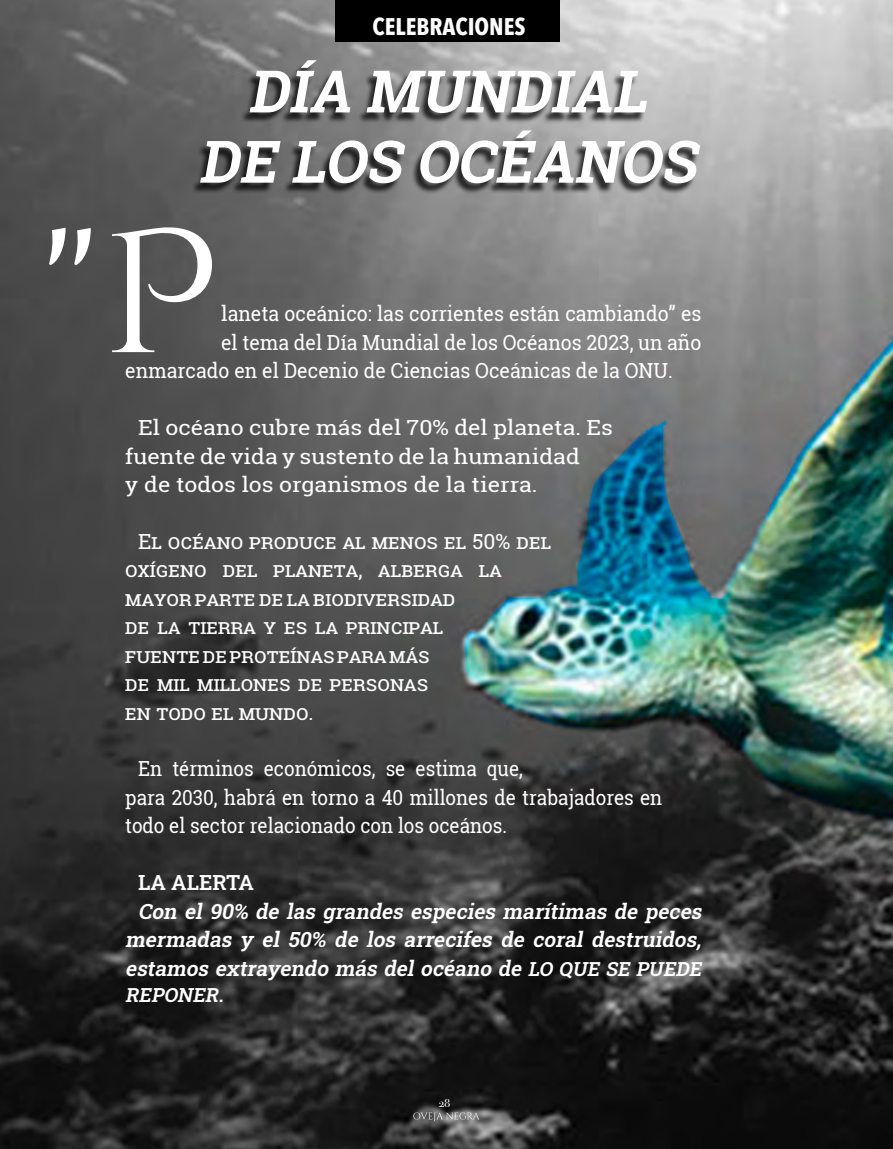
<style>
.page{position:relative;width:893px;height:1149px;background:#fff}
.page>*{position:absolute;margin:0;border:0;box-sizing:border-box;transform-origin:0 0}
.t1{font:174px "Cinzel Decorative";color:#fff;scale:1.12 1}
.t2{font:italic 700 58.5px/70.2px "Roboto Slab";color:#fff;text-align:center}
.t3{font:700 24px "Avenir Next Condensed";color:#fff}
.t4{font:20.85px/28.3px "Roboto Slab";color:#fff}
.t5{font:italic 600 20.85px/28.3px "Roboto Slab";color:#fff;text-align:justify}
.t6{font:20.85px/28.3px "Roboto Slab";color:#fff;scale:.91 1}
.t7{font:20.85px/28.3px "Roboto Slab";color:#fff;scale:1.11 1}
.t8{font:20.85px "Roboto Slab";color:#fff;scale:.94 1}
.t9{font:600 20.85px "Roboto Slab";color:#fff}
.t10{font:italic 600 19.35px "Roboto Slab";color:#fff}
.t11{font:12px "Bodoni Svty Two SCITCTT";color:#fff}
.s1{font-size:19.35px}
</style>
<div class="page">
<img style="left:0;top:0;width:893px;height:1148px">
<svg style="left:413px;top:1111px;width:67px;height:9px"></svg>
<div style="left:338px;top:0;width:222px;height:41px;background:#000"></div>
<div style="left:191px;top:63px;width:508px;height:131px;background:#000;opacity:.75"></div>
<p class="t3" style="left:373px;top:12px;width:155px">CELEBRACIONES</p>
<h2 class="t2" style="left:198px;top:55px;width:513px">DÍA MUNDIAL<br>DE LOS OCÉANOS</h2>
<h1 class="t1" style="left:39px;top:186px;width:163px">"P</h1>
<p class="t4" style="left:221px;top:299px;width:482px">laneta oceánico: las corrientes están cambiando” es</p>
<p class="t8" style="left:221px;top:328px;width:512px">el tema del Día Mundial de los Océanos 2023, un año</p>
<p class="t8" style="left:125px;top:356px;width:584px">enmarcado en el Decenio de Ciencias Oceánicas de la ONU.</p>
<p class="t7" style="left:125px;top:413px;width:441px;text-indent:13px">El océano cubre más del 70% del planeta. Es fuente de vida y sustento de la humanidad<br>y de todos los organismos de la tierra.</p>
<p class="t4" style="left:125px;top:526px;width:427px;text-indent:13px">El océano produce al menos el 50% del oxígeno del planeta, alberga la mayor parte de la biodiversidad<br>de la tierra y es la principal<br>fuente de proteínas para más<br>de mil millones de personas<br>en todo el mundo.</p>
<p class="t6" style="left:125px;top:754px;width:592px;text-indent:13px">En términos económicos, se estima que,<br>para 2030, habrá en torno a 40 millones de trabajadores en todo el sector relacionado con los oceános.</p>
<p class="t9" style="left:138px;top:868px;width:118px">LA ALERTA</p>
<p class="t5" style="left:125px;top:896px;width:582px;text-indent:13px">Con el 90% de las grandes especies marítimas de peces mermadas y el 50% de los arrecifes de coral destruidos, estamos extrayendo más del océano de <span class="s1">LO QUE SE PUEDE</span></p>
<p class="t10" style="left:125px;top:981px;width:104px">REPONER.</p>
<p class="t11" style="left:439px;top:1094px;width:13px">28</p>
</div>
